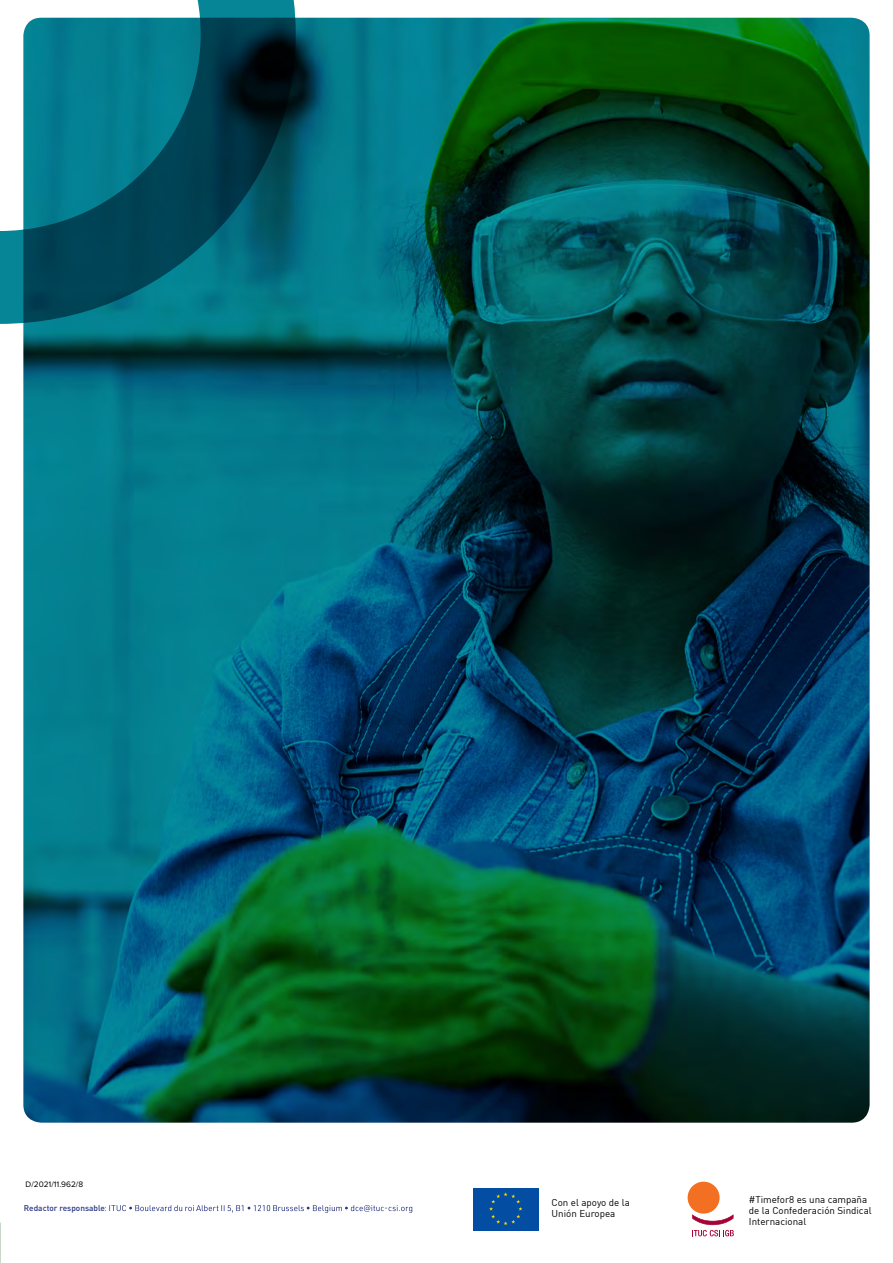
<style>
.page{position:relative;width:893px;height:1263px;background:#fff}
.page>*{position:absolute;margin:0;border:0;box-sizing:border-box;transform-origin:0 0}
.t1{font:9.75px/10.9px "DIN";color:#000}
.t2{font:500 8.25px "DIN";color:#283583}
.t3{font:8.25px "Proxima Nova";color:#000}
</style>
<div class="page">
<img style="left:23px;top:18px;width:847px;height:1105px">
<svg style="left:0;top:0;width:296px;height:324px;background:#186c7c"></svg>
<div style="left:473px;top:1187px;width:65px;height:43px;background:#034ea2"></div>
<svg style="left:489px;top:1192px;width:33px;height:33px"></svg>
<div style="left:688px;top:1182px;width:32px;height:31px;background:#f36f21;border-radius:50%"></div>
<svg style="left:692px;top:1214px;width:42px;height:22px"></svg>
<svg style="left:105px;top:1205px;width:307px;height:8px"></svg>
<p class="t3" style="left:26px;top:1179px;width:59px">D/2021/11.962/8</p>
<p class="t2" style="left:24px;top:1203px;width:83px">Redactor responsable</p>
<p class="t1" style="left:552px;top:1196px;width:80px">Con el apoyo de la<br>Unión Europea</p>
<p class="t1" style="left:749px;top:1194px;width:124px">#Timefor8 es una campaña de la Confederación Sindical</p>
<p class="t1" style="left:749px;top:1216px;width:59px">Internacional</p>
</div>
